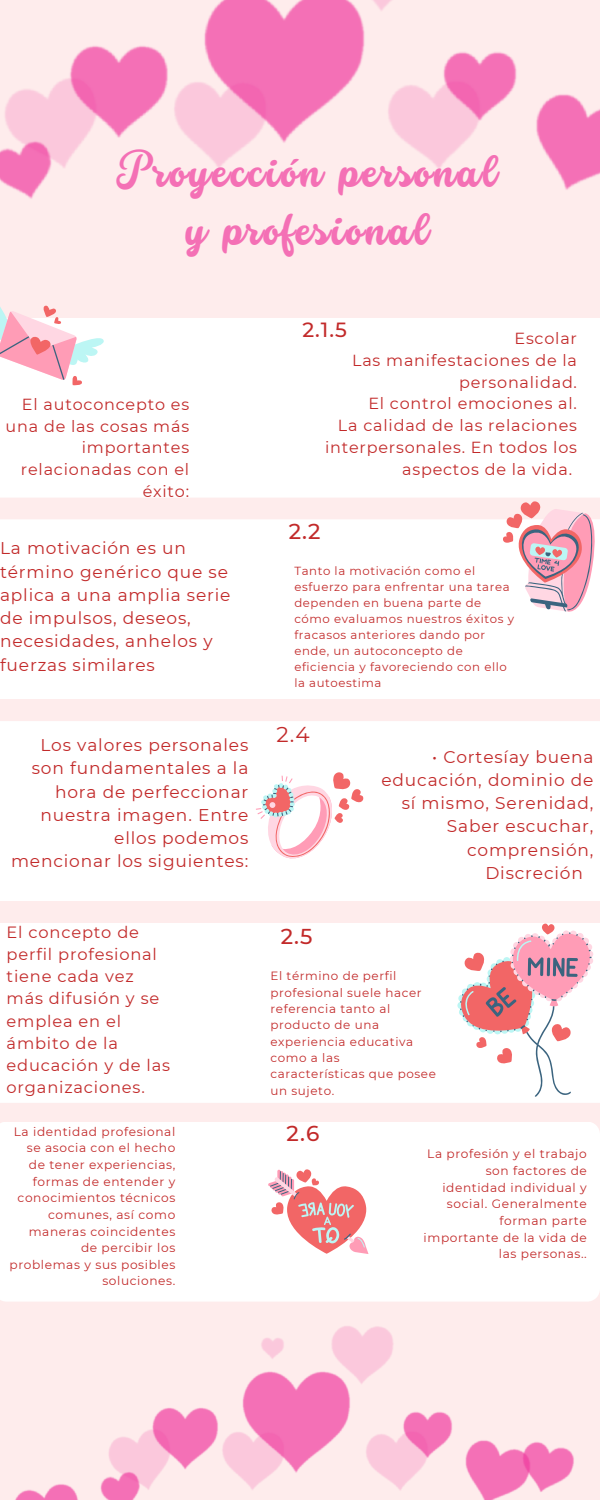
<style>
.page{position:relative;width:600px;height:1500px;background:#feecec}
.page>*{position:absolute;margin:0;border:0;box-sizing:border-box;transform-origin:0 0}
.t1{font:800 41.9px/58.5px "Stars Love Bottom";letter-spacing:.05em;color:#f470b5;text-align:center}
.t2{font:500 21.5px "Montserrat";color:#c22a2a}
.t3{font:21.5px "Montserrat";color:#c22a2a}
.t4{font:500 20.5px "Montserrat";color:#c22a2a}
.t5{font:17px/23.2px "Montserrat";letter-spacing:.05em;color:#c22a2a}
.t6{font:16.3px/22.3px "Montserrat";letter-spacing:.05em;color:#c22a2a}
.t7{font:16px/21.8px "Montserrat";letter-spacing:.05em;color:#c22a2a;text-align:right}
.t8{font:12.2px/16.6px "Montserrat";letter-spacing:.05em;color:#c22a2a;text-align:right}
.t9{font:11.9px/16.3px "Montserrat";letter-spacing:.05em;color:#c22a2a}
.t10{font:11.7px/16px "Montserrat";letter-spacing:.05em;color:#c22a2a}
</style>
<div class="page">
<div style="left:0;top:318px;width:600px;height:180px;background:#fff"></div>
<div style="left:0;top:519px;width:600px;height:180px;background:#fff"></div>
<div style="left:0;top:721px;width:600px;height:180px;background:#fff"></div>
<div style="left:0;top:923px;width:600px;height:180px;background:#fff"></div>
<div style="left:0;top:1122px;width:600px;height:180px;background:#fff"></div>
<img style="left:0;top:0;width:600px;height:199px">
<img style="left:15px;top:1326px;width:559px;height:174px">
<svg style="left:0;top:305px;width:104px;height:81px"></svg>
<svg style="left:503px;top:501px;width:97px;height:115px"></svg>
<svg style="left:256px;top:772px;width:108px;height:91px"></svg>
<svg style="left:457px;top:924px;width:136px;height:173px"></svg>
<svg style="left:268px;top:1169px;width:100px;height:85px"></svg>
<h1 class="t1" style="left:117px;top:143px;width:381px">Proyección personal y profesional</h1>
<p class="t7" style="left:6px;top:393px;width:185px">El autoconcepto es una de las cosas más importantes relacionadas con el éxito:</p>
<p class="t5" style="left:0;top:537px;width:232px">La motivación es un término genérico que se aplica a una amplia serie de impulsos, deseos, necesidades, anhelos y fuerzas similares</p>
<p class="t5" style="left:11px;top:733px;width:239px;text-align:right">Los valores personales son fundamentales a la hora de perfeccionar nuestra imagen. Entre ellos podemos mencionar los siguientes:</p>
<p class="t6" style="left:7px;top:921px;width:165px">El concepto de perfil profesional tiene cada vez más difusión y se emplea en el ámbito de la educación y de las organizaciones.</p>
<p class="t8" style="left:10px;top:1123px;width:167px">La identidad profesional se asocia con el hecho de tener experiencias, formas de entender y conocimientos técnicos comunes, así como maneras coincidentes de percibir los problemas y sus posibles soluciones.</p>
<p class="t4" style="left:303px;top:317px;width:46px">2.1.5</p>
<p class="t7" style="left:514px;top:328px;width:64px">Escolar</p>
<p class="t7" style="left:352px;top:349px;width:226px">Las manifestaciones de la</p>
<p class="t7" style="left:459px;top:371px;width:119px">personalidad.</p>
<p class="t7" style="left:368px;top:393px;width:210px">El control emociones al.</p>
<p class="t7" style="left:338px;top:415px;width:241px">La calidad de las relaciones</p>
<p class="t7" style="left:325px;top:436px;width:253px">interpersonales. En todos los</p>
<p class="t7" style="left:402px;top:458px;width:171px">aspectos de la vida.</p>
<p class="t2" style="left:289px;top:518px;width:33px">2.2</p>
<p class="t10" style="left:294px;top:562px;width:221px">Tanto la motivación como el esfuerzo para enfrentar una tarea dependen en buena parte de cómo evaluamos nuestros éxitos y fracasos anteriores dando por ende, un autoconcepto de eficiencia y favoreciendo con ello la autoestima</p>
<p class="t3" style="left:277px;top:721px;width:35px">2.4</p>
<p class="t2" style="left:281px;top:923px;width:33px">2.5</p>
<p class="t5" style="left:432px;top:745px;width:163px">• Cortesíay buena</p>
<p class="t5" style="left:381px;top:768px;width:214px">educación, dominio de</p>
<p class="t5" style="left:402px;top:792px;width:193px">sí mismo, Serenidad,</p>
<p class="t5" style="left:447px;top:815px;width:148px">Saber escuchar,</p>
<p class="t5" style="left:467px;top:838px;width:128px">comprensión,</p>
<p class="t5" style="left:485px;top:861px;width:99px">Discreción</p>
<p class="t9" style="left:271px;top:968px;width:167px">El término de perfil profesional suele hacer referencia tanto al producto de una experiencia educativa como a las características que posee un sujeto.</p>
<p class="t2" style="left:287px;top:1120px;width:34px">2.6</p>
<p class="t8" style="left:424px;top:1146px;width:165px">La profesión y el trabajo son factores de identidad individual y social. Generalmente forman parte importante de la vida de las personas..</p>
</div>
